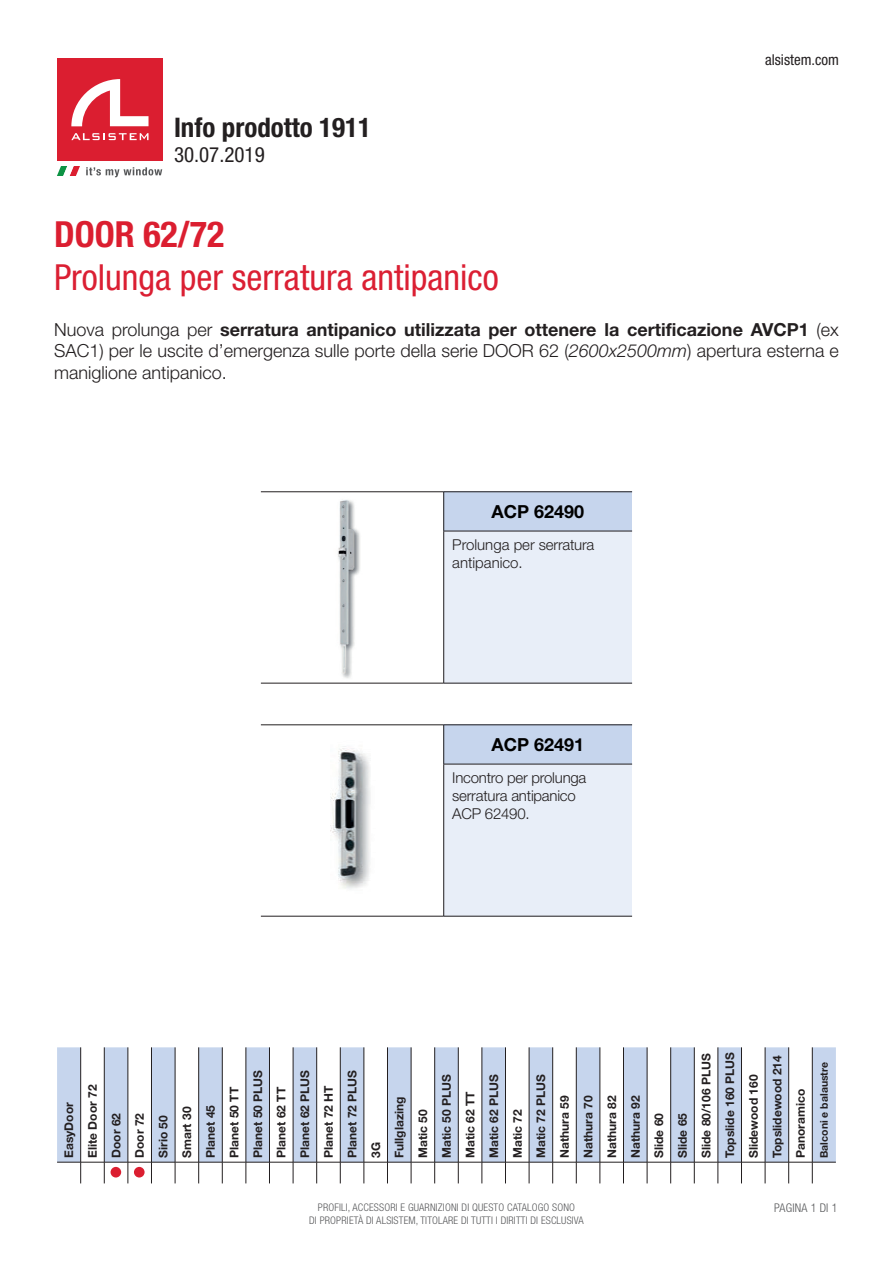
<style>
.page{position:relative;width:893px;height:1263px;background:#fff}
.page>*{position:absolute;margin:0;border:0;box-sizing:border-box;transform-origin:0 0}
.t1{font:condensed 36px "Helvetica Neue LT Std";color:#db1f33}
.t2{font:700 condensed 36px "Helvetica Neue LT Std";color:#db1e30}
.t3{font:700 condensed 27px "Helvetica Neue LT Std";color:#231f20}
.t4{font:condensed 21px "Helvetica Neue LT Std";color:#231f20}
.t5{font:300 18px/21.6px "Helvetica Neue LT Std";color:#231f20;text-align:justify}
.t6{font:700 18px "Helvetica Neue LT Pro";color:#000}
.t7{font:300 15px/17.9px "Helvetica Neue LT Std";letter-spacing:-.015em;color:#231f20}
.t8{font:condensed 15px "Helvetica Neue LT Std";color:#231f20}
.t9{font:700 12px/23.5px "Helvetica Neue LT Std";color:#231f20}
.t10{font:300 condensed 12px "Helvetica Neue LT Std";letter-spacing:.015em;color:#57585a}
.t11{font:300 condensed 10.5px/12.6px "Helvetica Neue LT Std";letter-spacing:.015em;color:#57585a;text-align:center}
.t12{font:700 10.5px "Helvetica Neue LT Std";color:#231f20}
.s1{font-weight:700}
.s2{font-style:italic}
</style>
<div class="page">
<div style="left:57px;top:58px;width:106px;height:102px;background:#db1e30"></div>
<svg style="left:71px;top:133px;width:78px;height:7px"></svg>
<svg style="left:71px;top:79px;width:78px;height:47px"></svg>
<svg style="left:57px;top:167px;width:105px;height:10px"></svg>
<svg style="left:57px;top:1047px;width:779px;height:136px"></svg>
<div style="left:111px;top:1167px;width:10px;height:10px;background:#db1e30;border-radius:50%"></div>
<img style="left:325px;top:492px;width:50px;height:191px">
<div style="left:444px;top:492px;width:188px;height:39px;background:#c6d5ed"></div>
<div style="left:444px;top:531px;width:188px;height:152px;background:#e8eef8"></div>
<hr style="left:261px;top:683px;width:183px;height:1px;background:#231f20">
<hr style="left:443px;top:492px;width:1px;height:39px;background:#231f20">
<hr style="left:444px;top:531px;width:188px;height:1px;background:#231f20">
<hr style="left:443px;top:531px;width:1px;height:152px;background:#231f20">
<hr style="left:261px;top:491px;width:183px;height:1px;background:#231f20">
<hr style="left:444px;top:491px;width:188px;height:1px;background:#231f20">
<hr style="left:444px;top:683px;width:188px;height:1px;background:#231f20">
<div style="left:444px;top:725px;width:188px;height:39px;background:#c6d5ed"></div>
<div style="left:444px;top:764px;width:188px;height:152px;background:#e8eef8"></div>
<hr style="left:261px;top:916px;width:183px;height:1px;background:#231f20">
<hr style="left:443px;top:725px;width:1px;height:39px;background:#231f20">
<hr style="left:444px;top:764px;width:188px;height:1px;background:#231f20">
<hr style="left:443px;top:764px;width:1px;height:152px;background:#231f20">
<hr style="left:261px;top:724px;width:183px;height:1px;background:#231f20">
<hr style="left:444px;top:724px;width:188px;height:1px;background:#231f20">
<hr style="left:444px;top:916px;width:188px;height:1px;background:#231f20">
<img style="left:331px;top:746px;width:40px;height:143px">
<div style="left:134px;top:1167px;width:11px;height:10px;background:#db1e30;border-radius:50%"></div>
<h2 class="t3" style="left:174px;top:111px;width:199px">Info prodotto 1911</h2>
<h3 class="t4" style="left:174px;top:143px;width:92px">30.07.2019</h3>
<p class="t8" style="left:765px;top:51px;width:75px">alsistem.com</p>
<h1 class="t2" style="left:54px;top:212px;width:172px">DOOR 62/72</h1>
<h1 class="t1" style="left:54px;top:257px;width:446px">Prolunga per serratura antipanico</h1>
<h3 class="t5" style="left:54px;top:318px;width:786px">Nuova prolunga per <span class="s1">serratura antipanico utilizzata per ottenere la certificazione AVCP1</span> (ex SAC1) per le uscite d’emergenza sulle porte della serie DOOR 62 (<span class="s2">2600x2500mm</span>) apertura esterna e maniglione antipanico.</h3>
<h3 class="t6" style="left:492px;top:500px;width:94px">ACP 62490</h3>
<p class="t7" style="left:452px;top:536px;width:144px">Prolunga per serratura antipanico.</p>
<h3 class="t6" style="left:492px;top:733px;width:94px">ACP 62491</h3>
<p class="t7" style="left:452px;top:769px;width:136px">Incontro per prolunga serratura antipanico<br>ACP 62490.</p>
<p class="t9" style="left:57px;top:1158px;width:108px;rotate:-90deg">EasyDoor<br>Elite Door 72<br>Door 62<br>Door 72<br>Sirio 50<br>Smart 30<br>Planet 45<br>Planet 50 TT<br>Planet 50 PLUS<br>Planet 62 TT<br>Planet 62 PLUS<br>Planet 72 HT<br>Planet 72 PLUS<br>3G<br>Fullglazing<br>Matic 50<br>Matic 50 PLUS<br>Matic 62 TT<br>Matic 62 PLUS<br>Matic 72<br>Matic 72 PLUS<br>Nathura 59<br>Nathura 70<br>Nathura 82<br>Nathura 92<br>Slide 60<br>Slide 65<br>Slide 80/106 PLUS<br>Topslide 160 PLUS<br>Slidewood 160<br>Topslidewood 214<br>Panoramico</p>
<p class="t12" style="left:818px;top:1158px;width:98px;rotate:-90deg">Balconi e balaustre</p>
<p class="t11" style="left:309px;top:1201px;width:276px">PROFILI, ACCESSORI E GUARNIZIONI DI QUESTO CATALOGO SONO<br>DI PROPRIETÀ DI ALSISTEM, TITOLARE DI TUTTI I DIRITTI DI ESCLUSIVA</p>
<p class="t10" style="left:774px;top:1201px;width:65px">PAGINA 1 DI 1</p>
</div>
